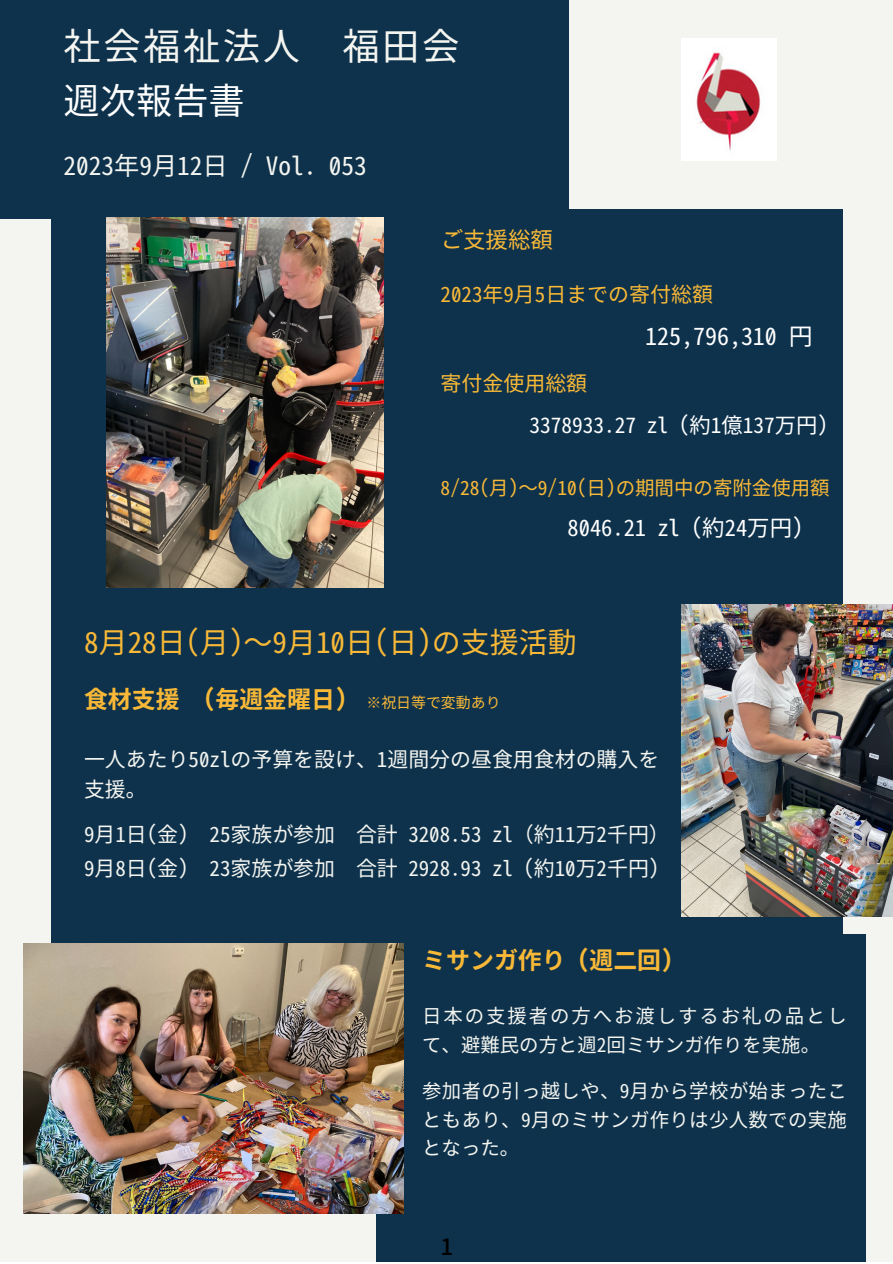
<style>
.page{position:relative;width:893px;height:1264px;background:#fff}
.page>*{position:absolute;margin:0;border:0;box-sizing:border-box;transform-origin:0 0}
.t1{font:37.35px "Gen Ei Gothic M R";letter-spacing:.065em;color:#f4f5f0}
.t2{font:36.3px "Gen Ei Gothic M R";color:#fff}
.t3{font:28.95px "Gen Ei Gothic M R";color:#f9b937}
.t4{font:25.2px "Gen Ei Gothic M R";color:#f4f5f0}
.t5{font:24px "Gen Ei Gothic M R";color:#fff}
.t6{font:23.85px "Gen Ei Gothic M B";color:#f9b937}
.t7{font:22.5px "Gen Ei Gothic M R";color:#fff}
.t8{font:22.5px "Gen Ei Gothic M R";color:#f9b937}
.t9{font:500 22.5px "Noto Sans JP";color:#000}
.t10{font:21.3px "Gen Ei Gothic M R";color:#fff}
.t11{font:21px "Gen Ei Gothic M R";color:#f9b937}
.t12{font:20.85px "Gen Ei Gothic M R";color:#f4f5f0}
.t13{font:19.5px "Gen Ei Gothic M R";color:#f9b937}
.t14{font:19.35px/28.8px "Gen Ei Gothic M R";letter-spacing:.02em;color:#f4f5f0;text-align:justify}
.t15{font:19.35px/28.8px "Gen Ei Gothic M R";letter-spacing:.1em;color:#f4f5f0}
.t16{font:14.85px "Gen Ei Gothic M R";color:#f9b937}
</style>
<div class="page">
<div style="left:0;top:0;width:892px;height:1261px;background:#f4f5f0"></div>
<div style="left:376px;top:934px;width:490px;height:328px;background:#0e324c"></div>
<div style="left:51px;top:210px;width:791px;height:845px;background:#0e324c"></div>
<img style="left:681px;top:39px;width:95px;height:121px">
<div style="left:0;top:0;width:568px;height:218px;background:#0e324c"></div>
<img style="left:23px;top:943px;width:380px;height:269px">
<img style="left:106px;top:218px;width:277px;height:369px">
<img style="left:681px;top:604px;width:211px;height:312px">
<p class="t1" style="left:64px;top:23px;width:397px">社会福祉法人 福田会</p>
<p class="t2" style="left:64px;top:77px;width:183px">週次報告書</p>
<p class="t4" style="left:64px;top:149px;width:305px">2023年9月12日 / Vol. 053</p>
<p class="t8" style="left:440px;top:225px;width:114px">ご支援総額</p>
<p class="t11" style="left:440px;top:281px;width:274px">2023年9月5日までの寄付総額</p>
<p class="t11" style="left:440px;top:369px;width:148px">寄付金使用総額</p>
<p class="t5" style="left:645px;top:321px;width:169px">125,796,310 円</p>
<p class="t10" style="left:529px;top:411px;width:300px">3378933.27 zl (約1億137万円)</p>
<p class="t13" style="left:440px;top:475px;width:390px">8/28(月)～9/10(日)の期間中の寄附金使用額</p>
<p class="t7" style="left:567px;top:513px;width:237px">8046.21 zl (約24万円)</p>
<p class="t3" style="left:84px;top:623px;width:494px">8月28日(月)～9月10日(日)の支援活動</p>
<p class="t6" style="left:84px;top:684px;width:264px">食材支援 (毎週金曜日)</p>
<p class="t16" style="left:366px;top:693px;width:136px">※祝日等で変動あり</p>
<p class="t12" style="left:84px;top:746px;width:577px">一人あたり50zlの予算を設け、1週間分の昼食用食材の購入を</p>
<p class="t12" style="left:84px;top:776px;width:64px">支援。</p>
<p class="t12" style="left:84px;top:821px;width:587px">9月1日(金) 25家族が参加 合計 3208.53 zl（約11万2千円）</p>
<p class="t12" style="left:84px;top:854px;width:577px">9月8日(金) 23家族が参加 合計 2928.93 zl (約10万2千円)</p>
<p class="t6" style="left:422px;top:945px;width:252px">ミサンガ作り (週二回)</p>
<p class="t15" style="left:422px;top:1002px;width:426px">日本の支援者の方へお渡しするお礼の品として、避難民の方と週2回ミサンガ作りを実施。</p>
<p class="t14" style="left:422px;top:1077px;width:426px">参加者の引っ越しや、9月から学校が始まったこともあり、9月のミサンガ作りは少人数での実施となった。</p>
<p class="t9" style="left:440px;top:1229px;width:14px">1</p>
</div>
